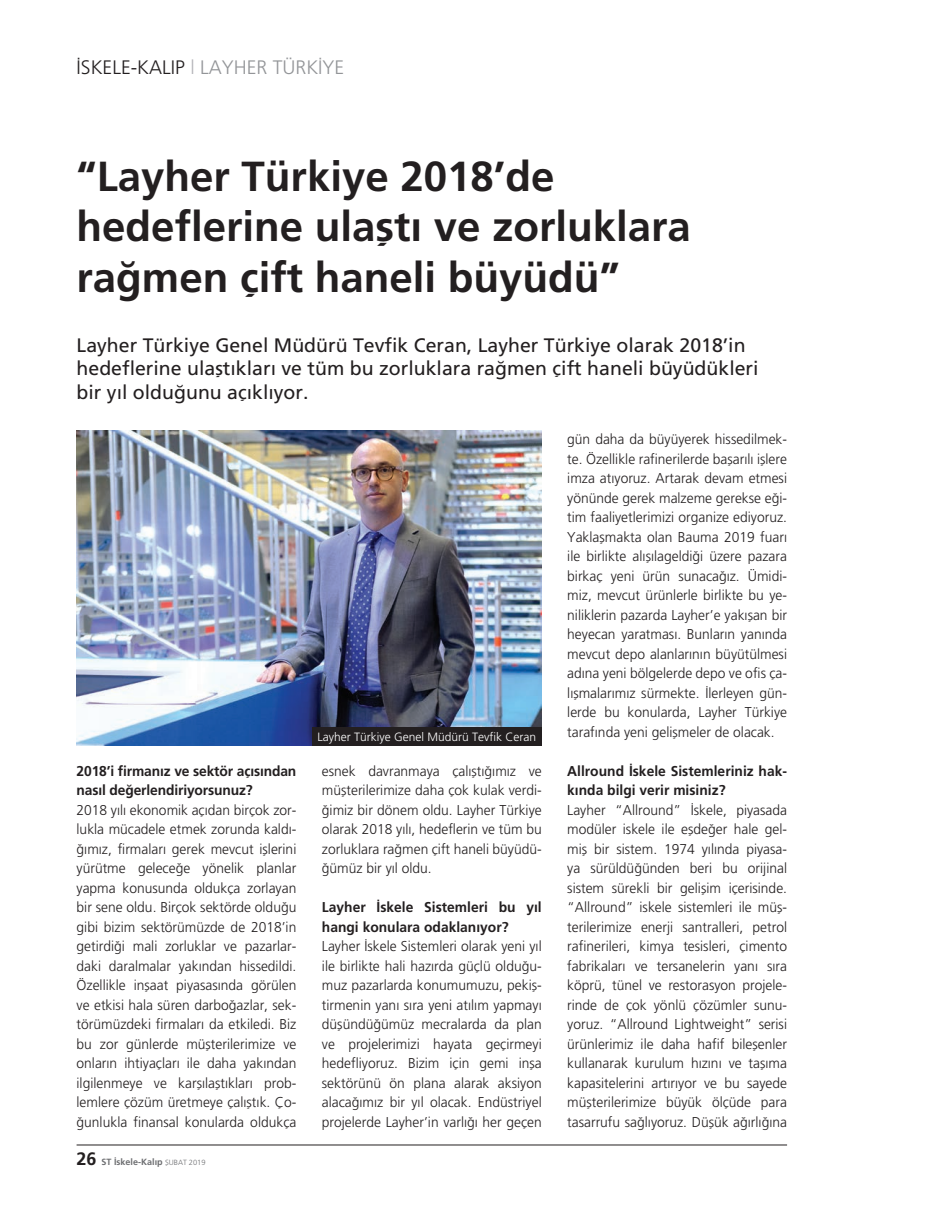
<style>
.page{position:relative;width:936px;height:1212px;background:#fff}
.page>*{position:absolute;margin:0;border:0;box-sizing:border-box;transform-origin:0 0}
.t1{font:700 42px/50.4px "Frutiger Tr";color:#231f20}
.t2{font:19.5px/23.4px "Frutiger Tr";color:#231f20}
.t3{font:19.5px "Frutiger Tr Light Nr";color:#939598}
.t4{font:14.25px/19.5px "Frutiger Tr Light Nr";color:#231f20;text-align:justify}
.t5{font:700 14.25px/19.5px "Frutiger Tr";color:#231f20}
.t6{font:12px "Frutiger Tr Light Nr";color:#fff}
.t7{font:700 9px "Frutiger Tr";color:#6c6d70}
.s1{color:#231f20}
.s2{color:#b2b3b7}
.s3{font-size:18px;color:#231f20}
.s4{font-family:"Frutiger Tr Light Nr";font-weight:400;font-size:7.5px}
</style>
<div class="page">
<img style="left:77px;top:431px;width:464px;height:314px">
<div style="left:312px;top:727px;width:229px;height:18px;background:#231f20"></div>
<hr style="left:77px;top:1145px;width:710px;height:1px;background:#231f20">
<h2 class="t3" style="left:77px;top:56px;width:269px"><span class="s1">İSKELE-KALIP</span> <span class="s2">l</span> LAYHER TÜRKİYE</h2>
<h1 class="t1" style="left:77px;top:151px;width:615px">“Layher Türkiye 2018’de hedeflerine ulaştı ve zorluklara rağmen çift haneli büyüdü”</h1>
<h2 class="t2" style="left:77px;top:333px;width:683px">Layher Türkiye Genel Müdürü Tevfik Ceran, Layher Türkiye olarak 2018’in hedeflerine ulaştıkları ve tüm bu zorluklara rağmen çift haneli büyüdükleri bir yıl olduğunu açıklıyor.</h2>
<p class="t5" style="left:77px;top:761px;width:221px">2018’i firmanız ve sektör açısından nasıl değerlendiriyorsunuz?</p>
<p class="t4" style="left:77px;top:800px;width:221px">2018 yılı ekonomik açıdan birçok zor&shy;lukla mücadele etmek zorunda kaldı&shy;ğımız, firmaları gerek mevcut işlerini yürütme geleceğe yönelik planlar yapma konusunda oldukça zorlayan bir sene oldu. Birçok sektörde olduğu gibi bizim sektörümüzde de 2018’in getirdiği mali zorluklar ve pazarlar&shy;daki daralmalar yakından hissedildi.<br>Özellikle inşaat piyasasında görülen ve etkisi hala süren darboğazlar, sek&shy;törümüzdeki firmaları da etkiledi. Biz bu zor günlerde müşterilerimize ve onların ihtiyaçları ile daha yakından ilgilenmeye ve karşılaştıkları prob&shy;lemlere çözüm üretmeye çalıştık. Ço&shy;ğunlukla finansal konularda oldukça</p>
<p class="t7" style="left:77px;top:1157px;width:130px"><span class="s3">26</span> ST İskele-Kalıp <span class="s4">ŞUBAT 2019</span></p>
<p class="t6" style="left:317px;top:730px;width:220px">Layher Türkiye Genel Müdürü Tevfik Ceran</p>
<p class="t4" style="left:322px;top:761px;width:221px">esnek davranmaya çalıştığımız ve müşterilerimize daha çok kulak verdi&shy;ğimiz bir dönem oldu. Layher Türkiye olarak 2018 yılı, hedeflerin ve tüm bu zorluklara rağmen çift haneli büyüdü&shy;ğümüz bir yıl oldu.</p>
<p class="t5" style="left:322px;top:897px;width:221px">Layher İskele Sistemleri bu yıl hangi konulara odaklanıyor?</p>
<p class="t4" style="left:322px;top:936px;width:221px">Layher İskele Sistemleri olarak yeni yıl ile birlikte hali hazırda güçlü olduğu&shy;muz pazarlarda konumumuzu, pekiş&shy;tirmenin yanı sıra yeni atılım yapmayı düşündüğümüz mecralarda da plan ve projelerimizi hayata geçirmeyi hedefliyoruz. Bizim için gemi inşa sektörünü ön plana alarak aksiyon alacağımız bir yıl olacak. Endüstriyel projelerde Layher’in varlığı her geçen</p>
<p class="t4" style="left:567px;top:429px;width:221px">gün daha da büyüyerek hissedilmek&shy;te. Özellikle rafinerilerde başarılı işlere imza atıyoruz. Artarak devam etmesi yönünde gerek malzeme gerekse eği&shy;tim faaliyetlerimizi organize ediyoruz.<br>Yaklaşmakta olan Bauma 2019 fuarı ile birlikte alışılageldiği üzere pazara birkaç yeni ürün sunacağız. Ümidi&shy;miz, mevcut ürünlerle birlikte bu ye&shy;niliklerin pazarda Layher’e yakışan bir heyecan yaratması. Bunların yanında mevcut depo alanlarının büyütülmesi adına yeni bölgelerde depo ve ofis ça&shy;lışmalarımız sürmekte. İlerleyen gün&shy;lerde bu konularda, Layher Türkiye tarafında yeni gelişmeler de olacak.</p>
<p class="t5" style="left:567px;top:761px;width:221px">Allround İskele Sistemleriniz hak&shy;kında bilgi verir misiniz?</p>
<p class="t4" style="left:567px;top:800px;width:221px">Layher “Allround” İskele, piyasada modüler iskele ile eşdeğer hale gel&shy;miş bir sistem. 1974 yılında piyasa&shy;ya sürüldüğünden beri bu orijinal sistem sürekli bir gelişim içerisinde. “Allround” iskele sistemleri ile müş&shy;terilerimize enerji santralleri, petrol rafinerileri, kimya tesisleri, çimento fabrikaları ve tersanelerin yanı sıra köprü, tünel ve restorasyon projele&shy;rinde de çok yönlü çözümler sunu&shy;yoruz. “Allround Lightweight” serisi ürünlerimiz ile daha hafif bileşenler kullanarak kurulum hızını ve taşıma kapasitelerini artırıyor ve bu sayede müşterilerimize büyük ölçüde para tasarrufu sağlıyoruz. Düşük ağırlığına</p>
</div>
